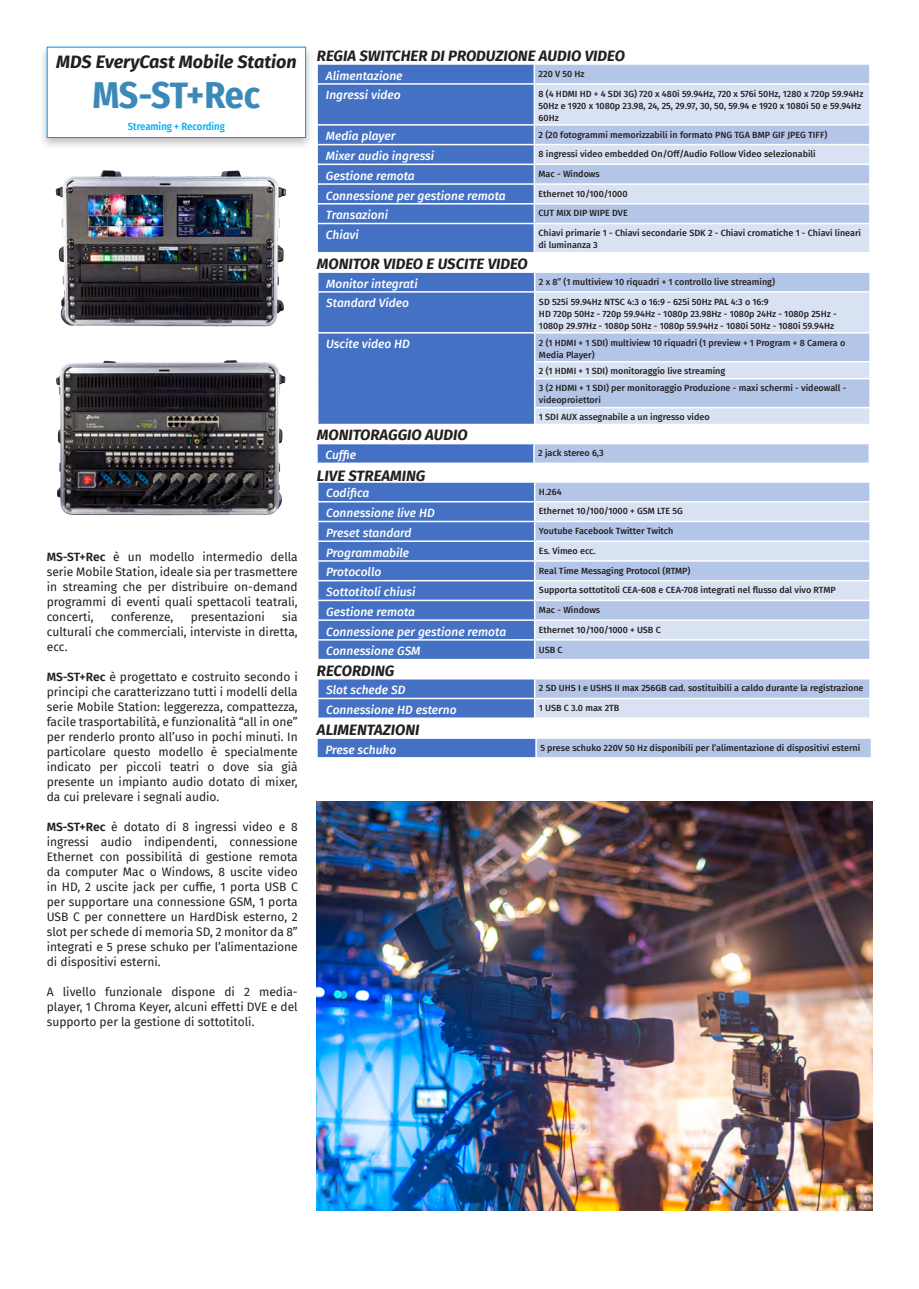
<style>
.page{position:relative;width:919px;height:1289px;background:#fff}
.page>*{position:absolute;margin:0;border:0;box-sizing:border-box;transform-origin:0 0}
.t1{font:700 37.5px "Fira Sans Condensed";letter-spacing:-.015em;color:#3b89b9}
.t2{font:italic 700 18px "Fira Sans";color:#231f20}
.t3{font:italic 700 15px "Fira Sans";color:#231f20}
.t4{font:12px/15px "Fira Sans";color:#231f20;text-align:justify}
.t5{font:italic 500 12px "Fira Sans";color:#fff}
.t6{font:500 10.5px "Fira Sans Condensed";color:#00aeef}
.t7{font:500 9px/12px "Fira Sans";color:#231f20}
.s1{font-weight:600}
</style>
<div class="page">
<div style="left:535px;top:65px;width:334px;height:18px;background:#b4c6e7"></div>
<svg style="left:535px;top:85px;width:334px;height:167px;background:#ccd8ef"></svg>
<hr style="left:534px;top:124px;width:335px;height:2px;background:#fff">
<hr style="left:534px;top:144px;width:335px;height:1px;background:#fff">
<hr style="left:534px;top:163px;width:335px;height:2px;background:#fff">
<hr style="left:534px;top:183px;width:335px;height:2px;background:#fff">
<hr style="left:534px;top:203px;width:335px;height:1px;background:#fff">
<hr style="left:534px;top:223px;width:335px;height:1px;background:#fff">
<svg style="left:869px;top:65px;width:1px;height:18px"></svg>
<svg style="left:317px;top:64px;width:218px;height:188px;background:#517ac8"></svg>
<svg style="left:869px;top:126px;width:1px;height:96px"></svg>
<svg style="left:317px;top:482px;width:553px;height:177px;background:#9ab2df"></svg>
<svg style="left:317px;top:272px;width:553px;height:152px;background:#99b2df"></svg>
<div style="left:534px;top:678px;width:336px;height:20px;background:#b4c6e7"></div>
<div style="left:534px;top:698px;width:336px;height:20px;background:#d9e2f3"></div>
<svg style="left:869px;top:679px;width:1px;height:38px"></svg>
<hr style="left:534px;top:678px;width:336px;height:1px;background:#fff">
<hr style="left:534px;top:697px;width:336px;height:2px;background:#fff">
<svg style="left:317px;top:679px;width:218px;height:39px;background:#517bc8"></svg>
<hr style="left:534px;top:717px;width:336px;height:2px;background:#fff">
<div style="left:317px;top:443px;width:217px;height:20px;background:#4471c4"></div>
<div style="left:534px;top:443px;width:335px;height:20px;background:#b4c6e7"></div>
<svg style="left:868px;top:444px;width:2px;height:18px"></svg>
<hr style="left:316px;top:443px;width:218px;height:1px;background:#fff">
<svg style="left:317px;top:444px;width:1px;height:18px"></svg>
<hr style="left:316px;top:462px;width:218px;height:2px;background:#fff">
<hr style="left:534px;top:443px;width:336px;height:1px;background:#fff">
<svg style="left:533px;top:444px;width:1px;height:18px"></svg>
<hr style="left:534px;top:462px;width:336px;height:2px;background:#fff">
<div style="left:317px;top:738px;width:219px;height:19px;background:#4471c4"></div>
<div style="left:536px;top:738px;width:335px;height:19px;background:#b4c6e7"></div>
<svg style="left:870px;top:739px;width:1px;height:18px"></svg>
<hr style="left:316px;top:737px;width:220px;height:2px;background:#fff">
<svg style="left:317px;top:739px;width:1px;height:18px"></svg>
<hr style="left:536px;top:737px;width:336px;height:2px;background:#fff">
<svg style="left:535px;top:739px;width:1px;height:18px"></svg>
<img style="left:55px;top:170px;width:231px;height:157px">
<img style="left:56px;top:360px;width:230px;height:156px">
<div style="left:39px;top:43px;width:275px;height:107px;background:#231f20;opacity:.3"></div>
<div style="left:47px;top:47px;width:259px;height:91px;background:#fff;border:1px solid #009ced"></div>
<img style="left:316px;top:801px;width:556px;height:409px">
<p class="t2" style="left:56px;top:46px;width:242px">MDS EveryCast Mobile Station</p>
<p class="t1" style="left:92px;top:63px;width:169px">MS-ST+Rec</p>
<p class="t6" style="left:128px;top:118px;width:99px">Streaming + Recording</p>
<p class="t4" style="left:47px;top:548px;width:252px"><span class="s1">MS-ST+Rec</span> è un modello intermedio della serie Mobile Station, ideale sia per trasmettere in streaming che per distribuire on-demand programmi di eventi quali spettacoli teatrali, concerti,</p>
<p class="t4" style="left:47px;top:608px;width:252px;text-indent:235px">sia culturali che commerciali, interviste in diretta, ecc.</p>
<p class="t4" style="left:47px;top:668px;width:252px"><span class="s1">MS-ST+Rec</span> è progettato e costruito secondo i principi che caratterizzano tutti i modelli della serie Mobile Station: leggerezza, compattezza, facile trasportabilità, e funzionalità “all in one” per renderlo pronto all’uso in pochi minuti. In particolare questo modello è specialmente indicato per piccoli teatri o dove sia già presente un impianto audio dotato di mixer, da cui prelevare i segnali audio.</p>
<p class="t4" style="left:47px;top:818px;width:252px"><span class="s1">MS-ST+Rec</span> è dotato di 8 ingressi video e 8 ingressi audio indipendenti, connessione Ethernet con possibilità di gestione remota da computer Mac o Windows, 8 uscite video in HD, 2 uscite jack per cuffie, 1 porta USB C per supportare una connessione GSM, 1 porta USB C per connettere un HardDisk esterno, 2 slot per schede di memoria SD, 2 monitor da 8” integrati e 5 prese schuko per l’alimentazione di dispositivi esterni.</p>
<p class="t4" style="left:47px;top:983px;width:252px">A livello funzionale dispone di 2 media&shy;player, 1 Chroma Keyer, alcuni effetti DVE e del supporto per la gestione di sottotitoli.</p>
<p class="t4" style="left:111px;top:608px;width:64px">conferenze,</p>
<p class="t4" style="left:191px;top:608px;width:75px">presentazioni</p>
<p class="t3" style="left:317px;top:43px;width:309px">REGIA SWITCHER DI PRODUZIONE AUDIO VIDEO</p>
<p class="t5" style="left:326px;top:66px;width:78px">Alimentazione</p>
<p class="t7" style="left:538px;top:67px;width:48px">220 V 50 Hz</p>
<p class="t5" style="left:326px;top:86px;width:76px">Ingressi video</p>
<p class="t7" style="left:538px;top:87px;width:326px">8 (4 HDMI HD + 4 SDI 3G) 720 x 480i 59.94Hz, 720 x 576i 50Hz, 1280 x 720p 59.94Hz<br>50Hz e 1920 x 1080p 23.98, 24, 25, 29.97, 30, 50, 59.94 e 1920 x 1080i 50 e 59.94Hz<br>60Hz</p>
<p class="t5" style="left:326px;top:126px;width:71px">Media player</p>
<p class="t7" style="left:538px;top:128px;width:290px">2 (20 fotogrammi memorizzabili in formato PNG TGA BMP GIF JPEG TIFF)</p>
<p class="t5" style="left:326px;top:146px;width:110px">Mixer audio ingressi</p>
<p class="t7" style="left:538px;top:148px;width:279px">8 ingressi video embedded On/Off/Audio Follow Video selezionabili</p>
<p class="t5" style="left:326px;top:166px;width:90px">Gestione remota</p>
<p class="t7" style="left:538px;top:167px;width:63px">Mac - Windows</p>
<p class="t5" style="left:326px;top:186px;width:181px">Connessione per gestione remota</p>
<p class="t7" style="left:538px;top:187px;width:90px">Ethernet 10/100/1000</p>
<p class="t5" style="left:326px;top:205px;width:64px">Transazioni</p>
<p class="t7" style="left:538px;top:207px;width:91px">CUT MIX DIP WIPE DVE</p>
<p class="t5" style="left:326px;top:225px;width:34px">Chiavi</p>
<p class="t7" style="left:538px;top:226px;width:324px">Chiavi primarie 1 - Chiavi secondarie SDK 2 - Chiavi cromatiche 1 - Chiavi lineari di luminanza 3</p>
<p class="t3" style="left:317px;top:251px;width:212px">MONITOR VIDEO E USCITE VIDEO</p>
<p class="t5" style="left:326px;top:274px;width:93px">Monitor integrati</p>
<p class="t7" style="left:539px;top:275px;width:237px">2 x 8” (1 multiview 10 riquadri + 1 controllo live streaming)</p>
<p class="t5" style="left:326px;top:293px;width:84px">Standard Video</p>
<p class="t7" style="left:539px;top:295px;width:231px">SD 525i 59.94Hz NTSC 4:3 o 16:9 - 625i 50Hz PAL 4:3 o 16:9</p>
<p class="t7" style="left:539px;top:307px;width:299px">HD 720p 50Hz - 720p 59.94Hz - 1080p 23.98Hz - 1080p 24Hz - 1080p 25Hz -</p>
<p class="t7" style="left:539px;top:319px;width:296px">1080p 29.97Hz - 1080p 50Hz - 1080p 59.94Hz - 1080i 50Hz - 1080i 59.94Hz</p>
<p class="t5" style="left:326px;top:334px;width:85px">Uscite video HD</p>
<p class="t7" style="left:539px;top:336px;width:308px">2 (1 HDMI + 1 SDI) multiview 10 riquadri (1 preview + 1 Program + 8 Camera o<br>Media Player)</p>
<p class="t7" style="left:539px;top:365px;width:188px">2 (1 HDMI + 1 SDI) monitoraggio live streaming</p>
<p class="t7" style="left:539px;top:382px;width:309px">3 (2 HDMI + 1 SDI) per monitoraggio Produzione - maxi schermi - videowall - videoproiettori</p>
<p class="t7" style="left:539px;top:410px;width:172px">1 SDI AUX assegnabile a un ingresso video</p>
<p class="t3" style="left:317px;top:422px;width:152px">MONITORAGGIO AUDIO</p>
<p class="t5" style="left:325px;top:445px;width:32px">Cuffie</p>
<p class="t7" style="left:538px;top:446px;width:67px">2 jack stereo 6,3</p>
<p class="t3" style="left:317px;top:463px;width:110px">LIVE STREAMING</p>
<p class="t5" style="left:326px;top:483px;width:45px">Codifica</p>
<p class="t7" style="left:539px;top:485px;width:24px">H.264</p>
<p class="t5" style="left:326px;top:503px;width:110px">Connessione live HD</p>
<p class="t7" style="left:539px;top:505px;width:145px">Ethernet 10/100/1000 + GSM LTE 5G</p>
<p class="t5" style="left:326px;top:523px;width:87px">Preset standard</p>
<p class="t7" style="left:539px;top:524px;width:136px">Youtube Facebook Twitter Twitch</p>
<p class="t5" style="left:326px;top:543px;width:85px">Programmabile</p>
<p class="t7" style="left:539px;top:544px;width:58px">Es. Vimeo ecc.</p>
<p class="t5" style="left:326px;top:562px;width:57px">Protocollo</p>
<p class="t7" style="left:539px;top:564px;width:153px">Real Time Messaging Protocol (RTMP)</p>
<p class="t5" style="left:326px;top:582px;width:91px">Sottotitoli chiusi</p>
<p class="t7" style="left:539px;top:583px;width:298px">Supporta sottotitoli CEA-608 e CEA-708 integrati nel flusso dal vivo RTMP</p>
<p class="t5" style="left:326px;top:602px;width:90px">Gestione remota</p>
<p class="t7" style="left:539px;top:603px;width:63px">Mac - Windows</p>
<p class="t5" style="left:326px;top:622px;width:181px">Connessione per gestione remota</p>
<p class="t7" style="left:539px;top:623px;width:123px">Ethernet 10/100/1000 + USB C</p>
<p class="t5" style="left:326px;top:641px;width:96px">Connessione GSM</p>
<p class="t7" style="left:539px;top:643px;width:25px">USB C</p>
<p class="t3" style="left:317px;top:658px;width:79px">RECORDING</p>
<p class="t5" style="left:326px;top:680px;width:81px">Slot schede SD</p>
<p class="t7" style="left:539px;top:682px;width:326px">2 SD UHS I e USHS II max 256GB cad. sostituibili a caldo durante la registrazione</p>
<p class="t5" style="left:326px;top:700px;width:132px">Connessione HD esterno</p>
<p class="t7" style="left:539px;top:701px;width:82px">1 USB C 3.0 max 2TB</p>
<p class="t3" style="left:317px;top:717px;width:104px">ALIMENTAZIONI</p>
<p class="t5" style="left:325px;top:739px;width:72px">Prese schuko</p>
<p class="t7" style="left:540px;top:741px;width:321px">5 prese schuko 220V 50 Hz disponibili per l’alimentazione di dispositivi esterni</p>
</div>
